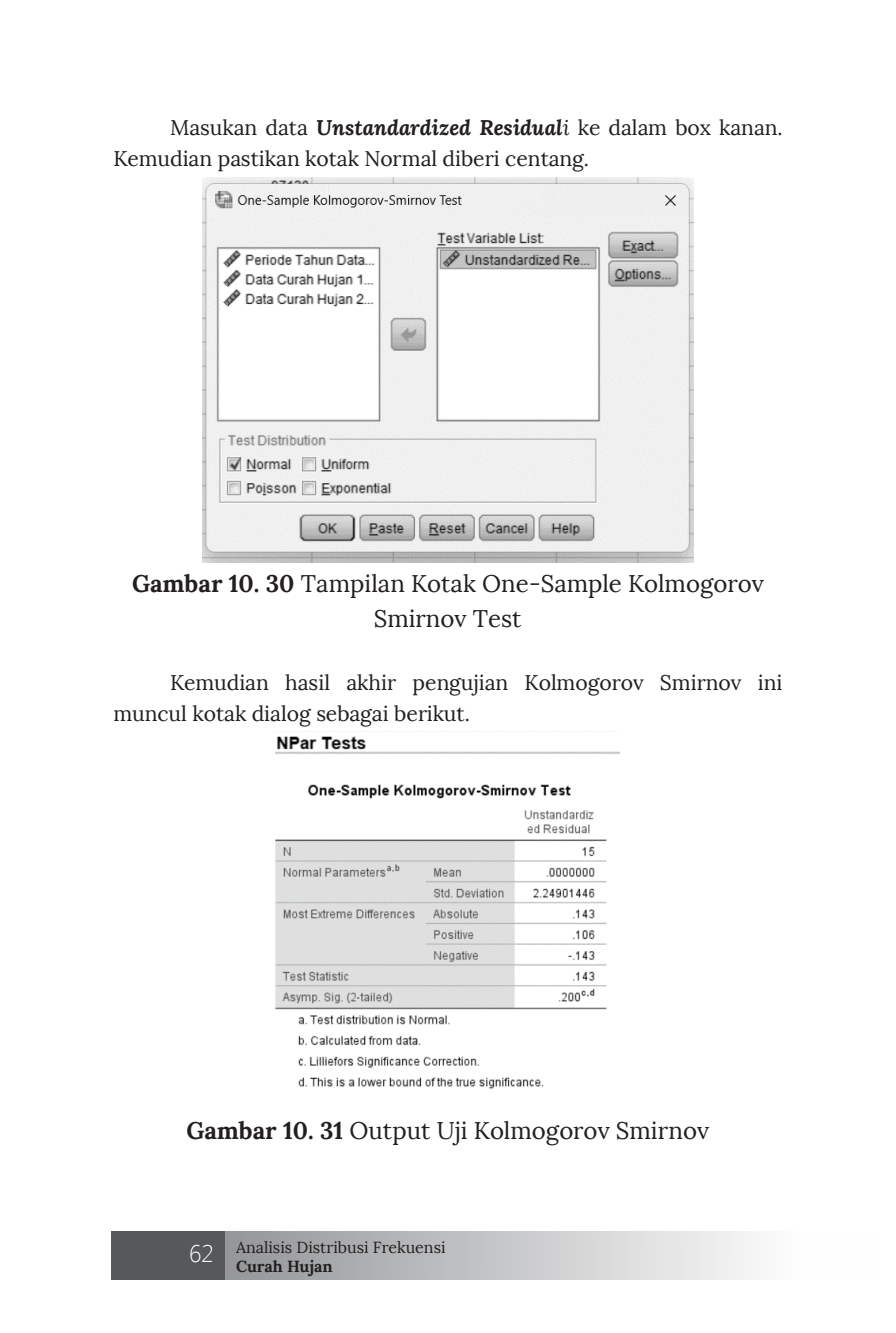
<style>
.page{position:relative;width:896px;height:1333px;background:#fff}
.page>*{position:absolute;margin:0;border:0;box-sizing:border-box;transform-origin:0 0}
.t1{font:24px/35.8px "Lora";color:#231f20;text-align:center}
.t2{font:300 24px "Segoe UI";color:#fff}
.t3{font:21.2px/31.4px "Lora";color:#231f20}
.t4{font:16px "Lora";color:#231f20}
.t5{font:700 16px "Lora";color:#231f20}
.s1{font-weight:700;font-style:italic}
.s2{font-style:italic}
.s3{font-weight:700}
</style>
<div class="page">
<svg style="left:225px;top:1231px;width:527px;height:48px;background:#c3c4c6"></svg>
<div style="left:111px;top:1230px;width:114px;height:49px;background:#57585a"></div>
<img style="left:202px;top:177px;width:491px;height:385px">
<img style="left:276px;top:736px;width:344px;height:353px">
<p class="t3" style="left:113px;top:112px;width:671px;text-indent:57px">Masukan data <span class="s1">Unstandardized Residual</span><span class="s2">i</span> ke dalam box kanan.<br>Kemudian pastikan kotak Normal diberi centang.</p>
<p class="t1" style="left:132px;top:565px;width:633px"><span class="s3">Gambar 10. 30</span> Tampilan Kotak One-Sample Kolmogorov<br>Smirnov Test</p>
<p class="t3" style="left:113px;top:667px;width:670px;line-height:30.4px;text-indent:57px">Kemudian hasil akhir pengujian Kolmogorov Smirnov ini muncul kotak dialog sebagai berikut.</p>
<p class="t1" style="left:186px;top:1112px;width:524px"><span class="s3">Gambar 10. 31</span> Output Uji Kolmogorov Smirnov</p>
<p class="t2" style="left:189px;top:1236px;width:26px">62</p>
<p class="t4" style="left:236px;top:1236px;width:211px">Analisis Distribusi Frekuensi</p>
<p class="t5" style="left:236px;top:1255px;width:98px">Curah Hujan</p>
</div>
